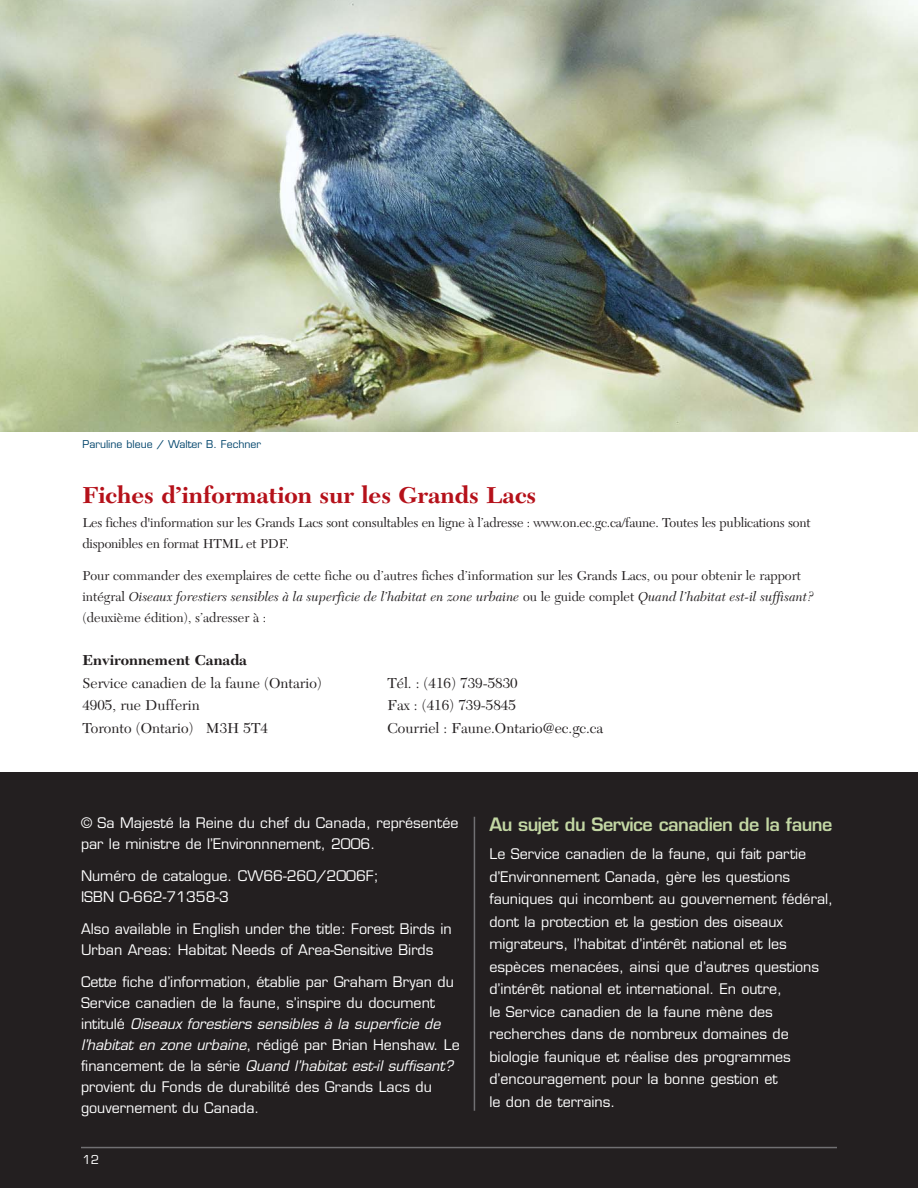
<style>
.page{position:relative;width:918px;height:1188px;background:#fff}
.page>*{position:absolute;margin:0;border:0;box-sizing:border-box;transform-origin:0 0}
.t1{font:700 24px "New Caledonia";color:#b5111a}
.t2{font:600 18px "Eurostile";letter-spacing:-.03em;color:#c3d7a4}
.t3{font:15px/22.5px "New Caledonia";color:#231f20}
.t4{font:700 15px "New Caledonia";color:#231f20}
.t5{font:14.25px/22.5px "Eurostile";color:#fff}
.t6{font:13.5px/21px "New Caledonia";letter-spacing:-.015em;color:#231f20}
.t7{font:12px "Eurostile";color:#fff}
.t8{font:10.5px "Eurostile";color:#00446b}
.s1{font-style:italic}
</style>
<div class="page">
<div style="left:0;top:772px;width:918px;height:416px;background:#231f20"></div>
<hr style="left:81px;top:1147px;width:756px;height:1px;background:#717073">
<img style="left:0;top:0;width:918px;height:432px">
<hr style="left:474px;top:817px;width:1px;height:294px;background:#717073">
<p class="t8" style="left:82px;top:440px;width:180px">Paruline bleue / Walter B. Fechner</p>
<h1 class="t1" style="left:82px;top:485px;width:455px">Fiches d’information sur les Grands Lacs</h1>
<p class="t6" style="left:82px;top:513px;width:730px">Les fiches d'information sur les Grands Lacs sont consultables en ligne à l’adresse : www.on.ec.gc.ca/faune. Toutes les publications sont disponibles en format HTML et PDF.</p>
<p class="t6" style="left:82px;top:566px;width:733px">Pour commander des exemplaires de cette fiche ou d’autres fiches d’information sur les Grands Lacs, ou pour obtenir le rapport intégral <span class="s1">Oiseaux forestiers sensibles à la superficie de l’habitat en zone urbaine</span> ou le guide complet <span class="s1">Quand l’habitat est-il suffisant? </span>(deuxième édition), s’adresser à :</p>
<p class="t4" style="left:82px;top:654px;width:166px">Environnement Canada</p>
<p class="t3" style="left:82px;top:673px;width:241px">Service canadien de la faune (Ontario)<br>4905, rue Dufferin<br>Toronto (Ontario) M3H 5T4</p>
<p class="t3" style="left:387px;top:673px;width:217px">Tél. : (416) 739-5830<br>Fax : (416) 739-5845<br>Courriel : Faune.Ontario@ec.gc.ca</p>
<p class="t5" style="left:81px;top:814px;width:379px;line-height:21px">© Sa Majesté la Reine du chef du Canada, représentée par le ministre de l’Environnnement, 2006.</p>
<p class="t5" style="left:81px;top:867px;width:299px;line-height:21px">Numéro de catalogue. CW66-260/2006F;<br>ISBN 0-662-71358-3</p>
<p class="t5" style="left:81px;top:920px;width:372px;line-height:21px">Also available in English under the title: Forest Birds in<br>Urban Areas: Habitat Needs of Area-Sensitive Birds</p>
<p class="t5" style="left:81px;top:973px;width:380px;line-height:21px">Cette fiche d’information, établie par Graham Bryan du Service canadien de la faune, s’inspire du document<br>i n t i t u l é <span class="s1">Oiseaux forestiers sensibles à la superficie de l’habitat en zone urbaine</span>, rédigé par Brian Henshaw. Le f i n a n c e m e n t d e l a s é r i e <span class="s1">Quand l’habitat est-il suffisant? </span>provient du Fonds de durabilité des Grands Lacs du gouvernement du Canada.</p>
<p class="t7" style="left:82px;top:1155px;width:18px">12</p>
<p class="t2" style="left:489px;top:818px;width:345px">Au sujet du Service canadien de la faune</p>
<p class="t5" style="left:489px;top:844px;width:345px">Le Service canadien de la faune, qui fait partie d’Environnement Canada, gère les questions fauniques qui incombent au gouvernement fédéral, dont la protection et la gestion des oiseaux migrateurs, l’habitat d’intérêt national et les espèces menacées, ainsi que d’autres questions d’intérêt national et international. En outre,<br>le Service canadien de la faune mène des recherches dans de nombreux domaines de biologie faunique et réalise des programmes d’encouragement pour la bonne gestion et<br>le don de terrains.</p>
</div>
